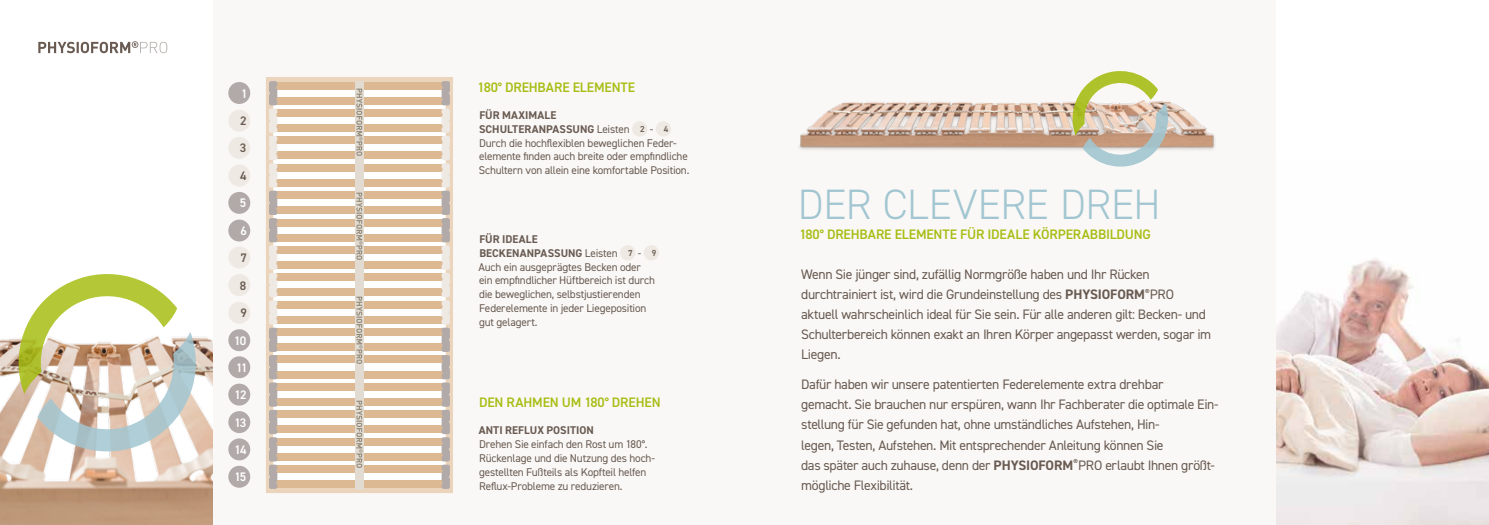
<style>
.page{position:relative;width:1489px;height:525px;background:#fff}
.page>*{position:absolute;margin:0;border:0;box-sizing:border-box;transform-origin:0 0}
.t1{font:300 42.5px "DIN2014";letter-spacing:-.005em;color:#a2c6d1}
.t2{font:13.75px/20px "DIN2014";letter-spacing:-.025em;color:#695b52}
.t3{font:600 13.75px "DIN2014";letter-spacing:-.01em;color:#a6be14}
.t4{font:600 12.38px/27px "DIN2014";letter-spacing:-.07em;color:#fff}
.t5{font:600 12.38px/27.1px "DIN2014";color:#695b52}
.t6{font:11.25px/13.8px "DIN2014";letter-spacing:-.02em;color:#695b52}
.t7{font:700 11.25px "DIN2014";letter-spacing:.005em;color:#695b52}
.s1{font-weight:700}
.s2{font-weight:600;font-size:8.75px}
</style>
<div class="page">
<div style="left:744px;top:0;width:744px;height:524px;background:#faf8f6"></div>
<div style="left:213px;top:0;width:531px;height:524px;background:#faf8f6"></div>
<img style="left:0;top:337px;width:213px;height:187px">
<svg style="left:38px;top:41px;width:129px;height:12px"></svg>
<svg style="left:9px;top:274px;width:196px;height:187px"></svg>
<div style="left:632px;top:121px;width:15px;height:15px;background:#eee9e3;border-radius:50%"></div>
<div style="left:655px;top:121px;width:16px;height:15px;background:#eee9e3;border-radius:50%"></div>
<div style="left:620px;top:245px;width:15px;height:15px;background:#eee9e3;border-radius:50%"></div>
<div style="left:643px;top:245px;width:16px;height:15px;background:#eee9e3;border-radius:50%"></div>
<div style="left:228px;top:82px;width:22px;height:22px;background:#b2aaa8;border-radius:50%"></div>
<div style="left:228px;top:110px;width:22px;height:22px;background:#eee9e3;border-radius:50%"></div>
<div style="left:228px;top:137px;width:22px;height:22px;background:#eee9e3;border-radius:50%"></div>
<div style="left:228px;top:192px;width:22px;height:22px;background:#b2aaa8;border-radius:50%"></div>
<div style="left:228px;top:164px;width:22px;height:22px;background:#eee9e3;border-radius:50%"></div>
<div style="left:228px;top:246px;width:22px;height:22px;background:#eee9e3;border-radius:50%"></div>
<div style="left:228px;top:274px;width:22px;height:22px;background:#eee9e3;border-radius:50%"></div>
<div style="left:228px;top:302px;width:22px;height:21px;background:#eee9e3;border-radius:50%"></div>
<div style="left:228px;top:219px;width:22px;height:22px;background:#b2aaa8;border-radius:50%"></div>
<div style="left:228px;top:329px;width:22px;height:22px;background:#b2aaa8;border-radius:50%"></div>
<div style="left:228px;top:356px;width:22px;height:22px;background:#b2aaa8;border-radius:50%"></div>
<div style="left:228px;top:383px;width:22px;height:22px;background:#b2aaa8;border-radius:50%"></div>
<div style="left:228px;top:411px;width:22px;height:22px;background:#b2aaa8;border-radius:50%"></div>
<div style="left:228px;top:438px;width:22px;height:22px;background:#b2aaa8;border-radius:50%"></div>
<div style="left:228px;top:465px;width:22px;height:22px;background:#b2aaa8;border-radius:50%"></div>
<div style="left:266px;top:77px;width:187px;height:416px;background:#fff;border:7px solid #ebd4bc"></div>
<div style="left:274px;top:82px;width:170px;height:7px;background:#ddb993"></div>
<div style="left:274px;top:97px;width:170px;height:7px;background:#ddb993"></div>
<div style="left:274px;top:109px;width:170px;height:7px;background:#ddb993"></div>
<div style="left:274px;top:124px;width:170px;height:8px;background:#ddb993"></div>
<div style="left:274px;top:137px;width:170px;height:7px;background:#ddb993"></div>
<div style="left:274px;top:152px;width:170px;height:7px;background:#ddb993"></div>
<div style="left:274px;top:164px;width:170px;height:7px;background:#ddb993"></div>
<div style="left:274px;top:179px;width:170px;height:7px;background:#ddb993"></div>
<div style="left:274px;top:191px;width:170px;height:8px;background:#ddb993"></div>
<div style="left:274px;top:206px;width:170px;height:8px;background:#ddb993"></div>
<div style="left:274px;top:219px;width:170px;height:7px;background:#ddb993"></div>
<div style="left:274px;top:234px;width:170px;height:7px;background:#ddb993"></div>
<div style="left:274px;top:246px;width:170px;height:7px;background:#ddb993"></div>
<div style="left:274px;top:261px;width:170px;height:7px;background:#ddb993"></div>
<div style="left:274px;top:273px;width:170px;height:8px;background:#ddb993"></div>
<div style="left:274px;top:288px;width:170px;height:8px;background:#ddb993"></div>
<div style="left:274px;top:301px;width:170px;height:7px;background:#ddb993"></div>
<div style="left:274px;top:316px;width:170px;height:7px;background:#ddb993"></div>
<div style="left:274px;top:328px;width:170px;height:7px;background:#ddb993"></div>
<div style="left:274px;top:343px;width:170px;height:7px;background:#ddb993"></div>
<div style="left:274px;top:355px;width:170px;height:8px;background:#ddb993"></div>
<div style="left:274px;top:371px;width:170px;height:7px;background:#ddb993"></div>
<div style="left:274px;top:383px;width:170px;height:7px;background:#ddb993"></div>
<div style="left:274px;top:398px;width:170px;height:7px;background:#ddb993"></div>
<div style="left:274px;top:410px;width:170px;height:7px;background:#ddb993"></div>
<div style="left:274px;top:425px;width:170px;height:8px;background:#ddb993"></div>
<div style="left:274px;top:438px;width:170px;height:7px;background:#ddb993"></div>
<div style="left:274px;top:453px;width:170px;height:7px;background:#ddb993"></div>
<div style="left:274px;top:465px;width:170px;height:7px;background:#ddb993"></div>
<div style="left:274px;top:480px;width:170px;height:7px;background:#ddb993"></div>
<svg style="left:269px;top:81px;width:8px;height:407px"></svg>
<svg style="left:441px;top:81px;width:9px;height:407px"></svg>
<div style="left:355px;top:81px;width:8px;height:408px;background:#e2dbd1"></div>
<svg style="left:356px;top:89px;width:6px;height:67px"></svg>
<svg style="left:356px;top:192px;width:6px;height:67px"></svg>
<svg style="left:356px;top:296px;width:6px;height:67px"></svg>
<svg style="left:356px;top:400px;width:6px;height:67px"></svg>
<img style="left:799px;top:101px;width:416px;height:49px">
<svg style="left:1067px;top:71px;width:105px;height:96px"></svg>
<div style="left:1276px;top:0;width:212px;height:524px;background:#fff"></div>
<img style="left:1276px;top:259px;width:212px;height:265px">
<p class="t4" style="left:241px;top:79px;width:8px">1</p>
<p class="t5" style="left:240px;top:107px;width:8px">2<br>3</p>
<p class="t5" style="left:240px;top:162px;width:8px">4</p>
<p class="t4" style="left:240px;top:189px;width:8px">5</p>
<p class="t4" style="left:240px;top:217px;width:8px">6</p>
<p class="t5" style="left:240px;top:244px;width:8px">7</p>
<p class="t5" style="left:240px;top:271px;width:8px">8</p>
<p class="t5" style="left:240px;top:299px;width:8px">9</p>
<p class="t4" style="left:234px;top:326px;width:15px">10<br>11</p>
<p class="t4" style="left:234px;top:381px;width:13px">12</p>
<p class="t4" style="left:234px;top:408px;width:14px">13</p>
<p class="t4" style="left:234px;top:435px;width:14px">14</p>
<p class="t4" style="left:234px;top:463px;width:14px">15</p>
<p class="t3" style="left:477px;top:78px;width:159px">180° DREHBARE ELEMENTE</p>
<p class="t6" style="left:479px;top:108px;width:212px"><span class="s1">FÜR MAXIMALE<br>SCHULTERANPASSUNG</span> Leisten <span class="s2">2</span> - <span class="s2">4<br></span>Durch die hochflexiblen beweglichen Feder&shy;elemente finden auch breite oder empfindliche Schultern von allein eine komfortable Position.</p>
<p class="t6" style="left:478px;top:232px;width:179px"><span class="s1">FÜR IDEALE<br>BECKENANPASSUNG</span> Leisten <span class="s2">7</span> - <span class="s2">9<br></span>Auch ein ausgeprägtes Becken oder ein empfindlicher Hüftbereich ist durch die beweglichen, selbstjustierenden<br>Federelemente in jeder Liegeposition gut gelagert.</p>
<p class="t3" style="left:479px;top:393px;width:183px">DEN RAHMEN UM 180° DREHEN</p>
<p class="t7" style="left:479px;top:423px;width:117px">ANTI REFLUX POSITION</p>
<p class="t6" style="left:479px;top:437px;width:177px">Drehen Sie einfach den Rost um 180°.<br>Rückenlage und die Nutzung des hoch&shy;gestellten Fußteils als Kopfteil helfen Reflux-Probleme zu reduzieren.</p>
<h1 class="t1" style="left:797px;top:178px;width:364px">DER CLEVERE DREH</h1>
<p class="t3" style="left:799px;top:225px;width:353px">180° DREHBARE ELEMENTE FÜR IDEALE KÖRPERABBILDUNG</p>
<p class="t2" style="left:801px;top:264px;width:411px">Wenn Sie jünger sind, zufällig Normgröße haben und Ihr Rücken durchtrainiert ist, wird die Grundeinstellung des <span class="s1">PHYSIOFORM</span><sup>®</sup>PRO aktuell wahrscheinlich ideal für Sie sein. Für alle anderen gilt: Becken- und Schulterbereich können exakt an Ihren Körper angepasst werden, sogar im Liegen.</p>
<p class="t2" style="left:801px;top:374px;width:419px">Dafür haben wir unsere patentierten Federelemente extra drehbar<br>gemacht. Sie brauchen nur erspüren, wann Ihr Fachberater die optimale Ein&shy;stellung für Sie gefunden hat, ohne umständliches Aufstehen, Hin-<br>legen, Testen, Aufstehen. Mit entsprechender Anleitung können Sie<br>das später auch zuhause, denn der <span class="s1">PHYSIOFORM</span><sup>®</sup>PRO erlaubt Ihnen größt&shy;mögliche Flexibilität.</p>
</div>
